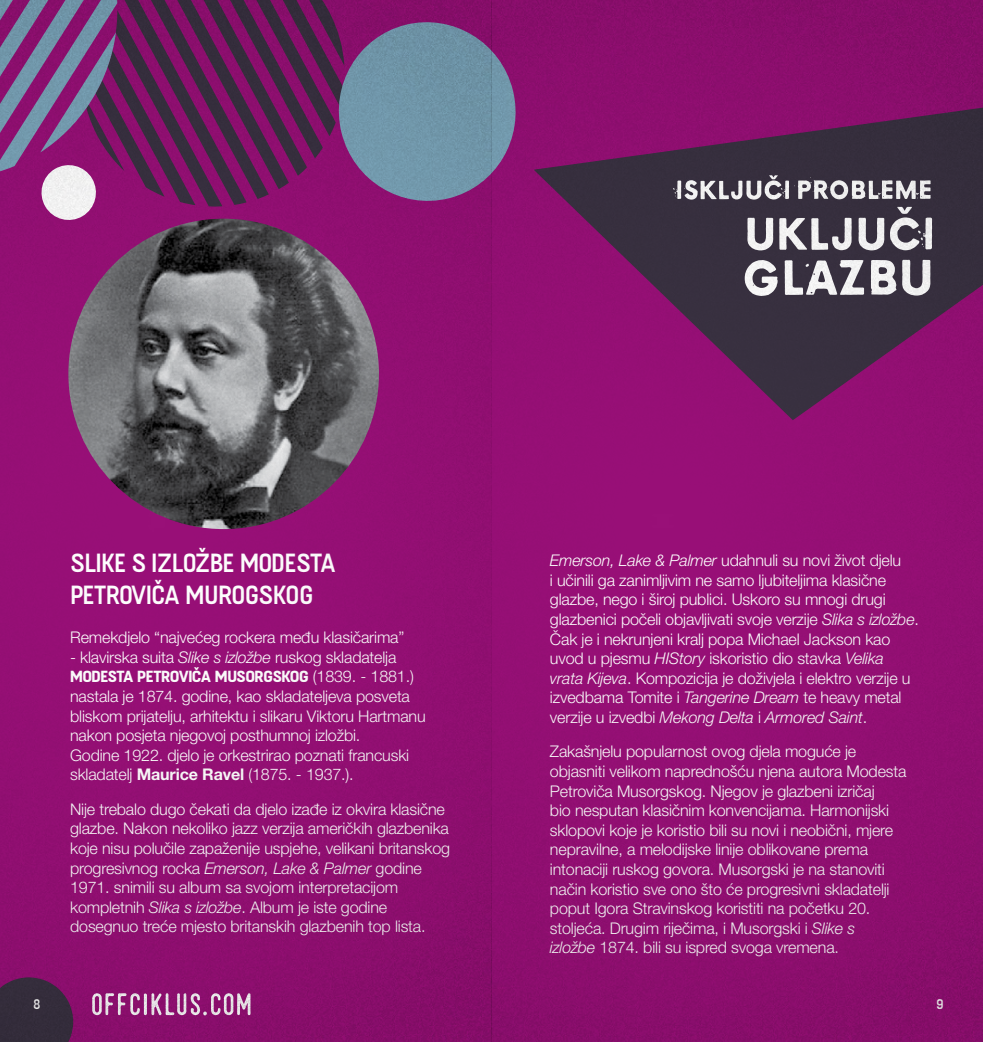
<style>
.page{position:relative;width:983px;height:1042px;background:#fff}
.page>*{position:absolute;margin:0;border:0;box-sizing:border-box;transform-origin:0 0}
.t1{font:300 26.25px/31.5px "Fuji";letter-spacing:-.04em;color:#fff}
.t2{font:300 16.1px/19.6px "Helvetica Neue LT Pro";letter-spacing:-.01em;color:#fff}
.t3{font:500 16.1px "Fuji";letter-spacing:-.025em;color:#fff}
.t4{font:300 14px "Fuji";color:#fff;scale:.9 1}
.s1{font-style:italic}
.s2{font-family:"Helvetica Neue LT Pro";font-weight:300}
.s3{font-weight:700}
</style>
<div class="page">
<img style="left:0;top:0;width:982px;height:1042px">
<h1 class="t1" style="left:70px;top:548px;width:268px">SLIKE S IZLOŽBE MODESTA<br>PETROVIČA MUROGSKOG</h1>
<p class="t2" style="left:70px;top:627px;width:336px">Remekdjelo “najvećeg rockera među klasičarima”</p>
<p class="t2" style="left:70px;top:647px;width:328px">- klavirska suita <span class="s1">Slike s izložbe</span> ruskog skladatelja</p>
<p class="t3" style="left:70px;top:667px;width:345px">MODESTA PETROVIČA MUSORGSKOG <span class="s2">(1839. - 1881.)</span></p>
<p class="t2" style="left:70px;top:686px;width:357px">nastala je 1874. godine, kao skladateljeva posveta bliskom prijatelju, arhitektu i slikaru Viktoru Hartmanu nakon posjeta njegovoj posthumnoj izložbi.<br>Godine 1922. djelo je orkestrirao poznati francuski skladatelj <span class="s3">Maurice Ravel</span> (1875. - 1937.).</p>
<p class="t2" style="left:70px;top:799px;width:381px">Nije trebalo dugo čekati da djelo izađe iz okvira klasične glazbe. Nakon nekoliko jazz verzija američkih glazbenika koje nisu polučile zapaženije uspjehe, velikani britanskog progresivnog rocka <span class="s1">Emerson, Lake &amp; Palmer</span> godine 1971. snimili su album sa svojom interpretacijom kompletnih <span class="s1">Slika s izložbe</span>. Album je iste godine dosegnuo treće mjesto britanskih glazbenih top lista.</p>
<p class="t2" style="left:550px;top:550px;width:370px"><span class="s1">Emerson, Lake &amp; Palmer</span> udahnuli su novi život djelu<br>i učinili ga zanimljivim ne samo ljubiteljima klasične glazbe, nego i široj publici. Uskoro su mnogi drugi glazbenici počeli objavljivati svoje verzije <span class="s1">Slika s izložbe</span>.<br>Čak je i nekrunjeni kralj popa Michael Jackson kao uvod u pjesmu <span class="s1">HIStory</span> iskoristio dio stavka <span class="s1">Velika vrata Kijeva</span>. Kompozicija je doživjela i elektro verzije u izvedbama Tomite i <span class="s1">Tangerine Dream</span> te heavy metal verzije u izvedbi <span class="s1">Mekong Delta</span> i <span class="s1">Armored Saint</span>.</p>
<p class="t2" style="left:550px;top:741px;width:358px">Zakašnjelu popularnost ovog djela moguće je objasniti velikom naprednošću njena autora Modesta Petroviča Musorgskog. Njegov je glazbeni izričaj<br>bio nesputan klasičnim konvencijama. Harmonijski sklopovi koje je koristio bili su novi i neobični, mjere nepravilne, a melodijske linije oblikovane prema intonaciji ruskog govora. Musorgski je na stanoviti način koristio sve ono što će progresivni skladatelji poput Igora Stravinskog koristiti na početku 20. stoljeća. Drugim riječima, i Musorgski i <span class="s1">Slike s<br>izložbe</span> 1874. bili su ispred svoga vremena.</p>
<p class="t4" style="left:33px;top:995px;width:10px">8</p>
<p class="t4" style="left:936px;top:995px;width:10px">9</p>
</div>
